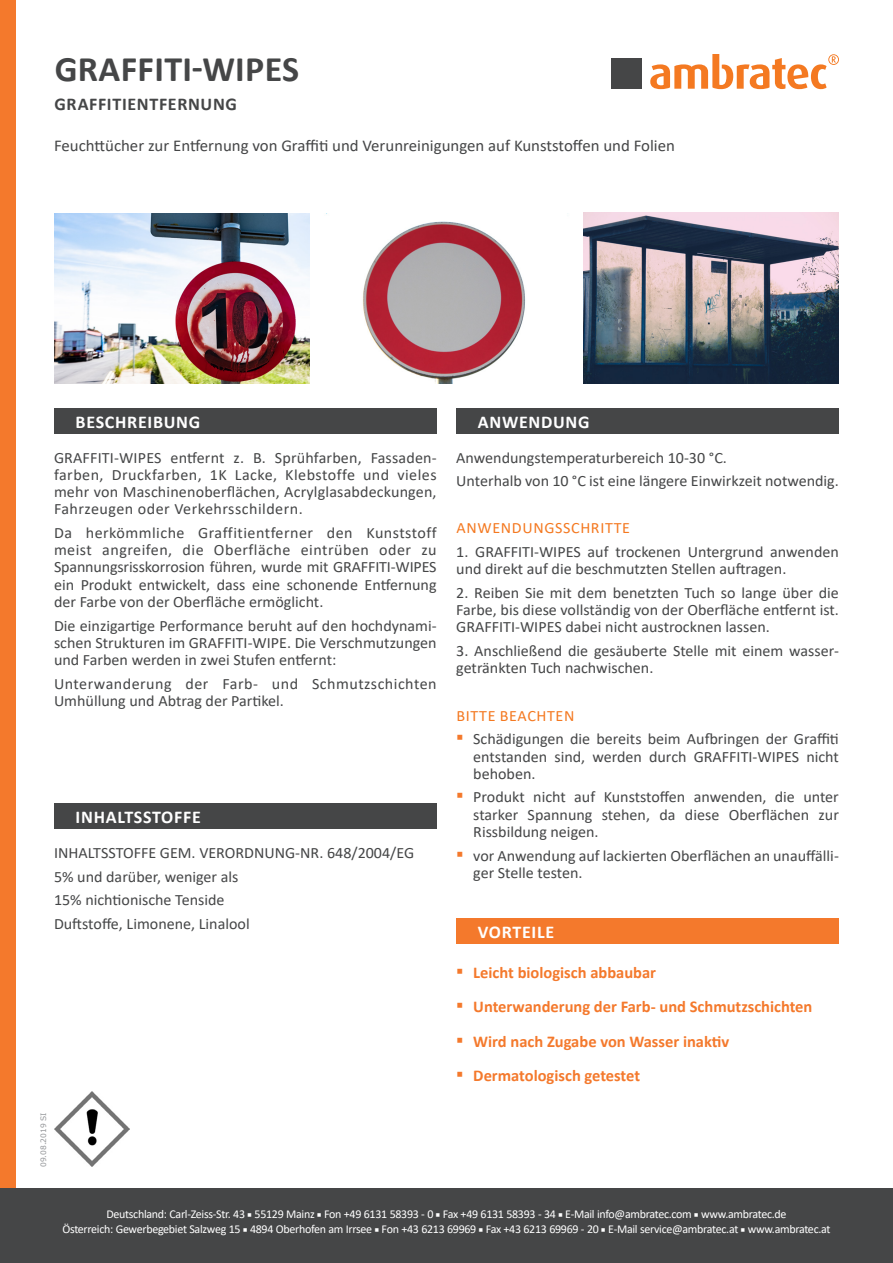
<style>
.page{position:relative;width:893px;height:1263px;background:#fff}
.page>*{position:absolute;margin:0;border:0;box-sizing:border-box;transform-origin:0 0}
.t1{font:700 36px "Calibri";letter-spacing:.01em;color:#454647}
.t2{font:700 18px "Calibri";letter-spacing:.04em;color:#fff}
.t3{font:700 18px "Calibri";letter-spacing:.04em;color:#454647}
.t4{font:700 16.5px "Calibri";color:#f4792c}
.t5{font:16.5px "Calibri";color:#454647}
.t6{font:15.75px/17.2px "Calibri";color:#454647;text-align:justify}
.t7{font:15.75px/17.2px "Calibri";letter-spacing:.02em;color:#454647}
.t8{font:15.75px "Calibri";letter-spacing:.04em;color:#f47921}
.t9{font:12px/15px "Calibri";letter-spacing:-.025em;color:#fff;text-align:center}
.t10{font:7.5px "Verdana";color:#939598}
.s1{font-size:21px;color:#f4792c}
.s2{font-weight:400;font-size:21px}
.s3{font-family:"Minion Pro"}
</style>
<div class="page">
<div style="left:0;top:0;width:16px;height:1259px;background:#f4792c"></div>
<div style="left:0;top:1188px;width:893px;height:75px;background:#454647"></div>
<svg style="left:650px;top:54px;width:189px;height:35px"></svg>
<div style="left:611px;top:58px;width:31px;height:31px;background:#454647"></div>
<div style="left:456px;top:918px;width:383px;height:26px;background:#f4792c"></div>
<div style="left:456px;top:408px;width:383px;height:26px;background:#454647"></div>
<div style="left:54px;top:408px;width:383px;height:26px;background:#454647"></div>
<div style="left:54px;top:804px;width:383px;height:25px;background:#454647"></div>
<img style="left:584px;top:212px;width:255px;height:171px">
<img style="left:326px;top:213px;width:200px;height:171px">
<img style="left:54px;top:213px;width:255px;height:171px">
<img style="left:54px;top:1092px;width:75px;height:75px">
<h1 class="t1" style="left:55px;top:44px;width:246px">GRAFFITI-WIPES</h1>
<p class="t3" style="left:54px;top:91px;width:184px">GRAFFITIENTFERNUNG</p>
<p class="t5" style="left:54px;top:134px;width:622px">Feuchttücher zur Entfernung von Graffiti und Verunreinigungen auf Kunststoffen und Folien</p>
<p class="t2" style="left:76px;top:409px;width:126px">BESCHREIBUNG</p>
<p class="t2" style="left:478px;top:409px;width:113px">ANWENDUNG</p>
<p class="t6" style="left:54px;top:448px;width:384px">GRAFFITI-WIPES entfernt z. B. Sprühfarben, Fassaden&shy;farben, Druckfarben, 1K Lacke, Klebstoffe und vieles mehr von Maschinenoberflächen, Acrylglasabdeckungen, Fahrzeugen oder Verkehrsschildern.</p>
<p class="t6" style="left:54px;top:524px;width:384px">Da herkömmliche Graffitientferner den Kunststoff meist angreifen, die Oberfläche eintrüben oder zu Spannungsrisskorrosion führen, wurde mit GRAFFITI-WIPES ein Produkt entwickelt, dass eine schonende Entfernung der Farbe von der Oberfläche ermöglicht.</p>
<p class="t6" style="left:54px;top:616px;width:384px">Die einzigartige Performance beruht auf den hochdynami&shy;schen Strukturen im GRAFFITI-WIPE. Die Verschmutzungen und Farben werden in zwei Stufen entfernt:</p>
<p class="t7" style="left:54px;top:674px;width:384px">Unterwanderung der Farb- und Schmutzschichten<br>Umhüllung und Abtrag der Partikel.</p>
<p class="t2" style="left:76px;top:804px;width:127px">INHALTSSTOFFE</p>
<p class="t6" style="left:54px;top:840px;width:362px;line-height:23.7px;text-align:left">INHALTSSTOFFE GEM. VERORDNUNG-NR. 648/2004/EG 5% und darüber, weniger als<br>15% nichtionische Tenside<br>Duftstoffe, Limonene, Linalool</p>
<p class="t6" style="left:456px;top:445px;width:384px;line-height:23.7px">Anwendungstemperaturbereich 10-30 °C.<br>Unterhalb von 10 °C ist eine längere Einwirkzeit notwendig.</p>
<p class="t8" style="left:457px;top:517px;width:175px">ANWENDUNGSSCHRITTE</p>
<p class="t6" style="left:456px;top:543px;width:384px">1. GRAFFITI-WIPES auf trockenen Untergrund anwenden und direkt auf die beschmutzten Stellen auftragen.</p>
<p class="t6" style="left:456px;top:584px;width:384px">2. Reiben Sie mit dem benetzten Tuch so lange über die Farbe, bis diese vollständig von der Oberfläche entfernt ist.<br>GRAFFITI-WIPES dabei nicht austrocknen lassen.</p>
<p class="t6" style="left:456px;top:642px;width:384px">3. Anschließend die gesäuberte Stelle mit einem wasser&shy;getränkten Tuch nachwischen.</p>
<p class="t8" style="left:457px;top:704px;width:119px">BITTE BEACHTEN</p>
<p class="t6" style="left:473px;top:730px;width:367px;text-indent:-17px"><span class="s1">▪</span> Schädigungen die bereits beim Aufbringen der Graffiti entstanden sind, werden durch GRAFFITI-WIPES nicht behoben.</p>
<p class="t6" style="left:473px;top:788px;width:367px;text-indent:-17px"><span class="s1">▪</span> Produkt nicht auf Kunststoffen anwenden, die unter starker Spannung stehen, da diese Oberflächen zur Rissbildung neigen.</p>
<p class="t6" style="left:473px;top:846px;width:367px;text-indent:-17px"><span class="s1">▪</span> vor Anwendung auf lackierten Oberflächen an unauffälli&shy;ger Stelle testen.</p>
<p class="t2" style="left:478px;top:919px;width:78px">VORTEILE</p>
<p class="t4" style="left:456px;top:960px;width:201px"><span class="s2">▪</span> Leicht biologisch abbaubar</p>
<p class="t4" style="left:456px;top:995px;width:358px"><span class="s2">▪</span> Unterwanderung der Farb- und Schmutzschichten</p>
<p class="t4" style="left:456px;top:1029px;width:275px"><span class="s2">▪</span> Wird nach Zugabe von Wasser inaktiv</p>
<p class="t4" style="left:456px;top:1064px;width:185px"><span class="s2">▪</span> Dermatologisch getestet</p>
<p class="t10" style="left:39px;top:1167px;width:56px;rotate:-90deg">09.08.2019 SI</p>
<p class="t10" style="left:39px;top:1128px;width:6px;rotate:-90deg">8</p>
<p class="t10" style="left:39px;top:1150px;width:6px;rotate:-90deg">4</p>
<p class="t9" style="left:62px;top:1206px;width:769px">Deutschland: Carl-Zeiss-Str. 43 <span class="s3">■</span> 55129 Mainz <span class="s3">■</span> Fon +49 6131 58393 - 0 <span class="s3">■</span> Fax +49 6131 58393 - 34 <span class="s3">■</span> E-Mail info@ambratec.com <span class="s3">■</span> www.ambratec.de<br>Österreich: Gewerbegebiet Salzweg 15 <span class="s3">■</span> 4894 Oberhofen am Irrsee <span class="s3">■</span> Fon +43 6213 69969 <span class="s3">■</span> Fax +43 6213 69969 - 20 <span class="s3">■</span> E-Mail service@ambratec.at <span class="s3">■</span> www.ambratec.at</p>
</div>
